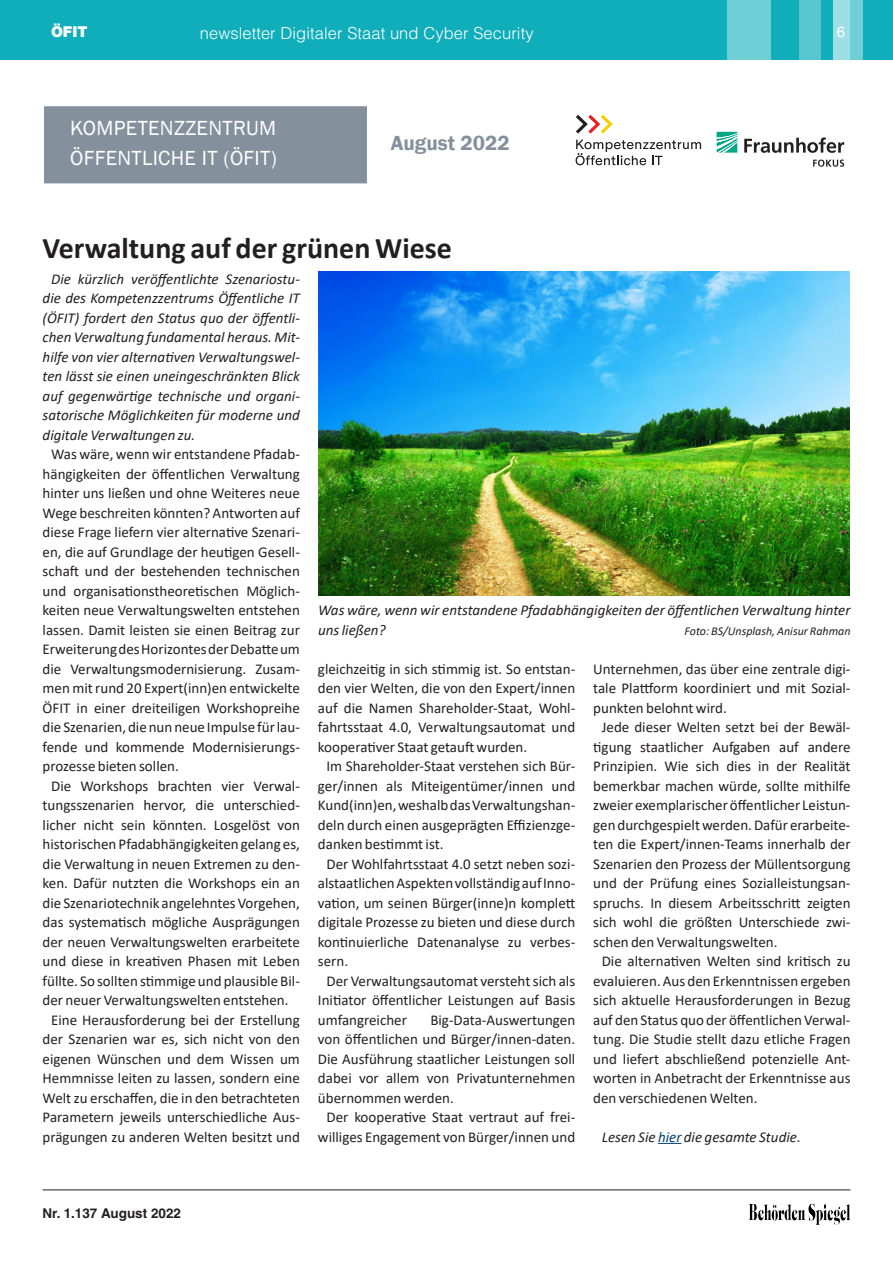
<style>
.page{position:relative;width:893px;height:1263px;background:#fff}
.page>*{position:absolute;margin:0;border:0;box-sizing:border-box;transform-origin:0 0}
.Head_newsletter{font:700 30px "Calibri";color:#231f20}
.Head_Infokasten{font:21px "Franklin Gothic";letter-spacing:.015em;color:#fff}
.Head_Infokasten-2{font:600 21px "Franklin Gothic";color:#84909c}
.t1{font:300 16.5px "Helvetica";letter-spacing:.005em;color:#fff}
.fliesstext_newslette{font:15px/19.5px "Calibri";color:#231f20;text-align:justify}
.fliesstext_newslette-2{font:italic 15px/19.5px "Calibri";color:#231f20;text-align:justify}
.inhaltsvezeichnis_ne{font:italic 15px/19.5px "Calibri";color:#231f20}
.t2{font:900 15px "Helvetica Neue";color:#fff}
.t3{font:15px "Helvetica";color:#fff}
.t4{font:700 13.5px "Helvetica";color:#231f20}
.inhaltsvezeichnis_ne-2{font:italic 12px "Calibri";color:#231f20}
.s1{color:#004071}
</style>
<div class="page">
<hr style="left:43px;top:1189px;width:807px;height:1px;background:#231f20">
<img style="left:749px;top:1203px;width:101px;height:18px">
<div style="left:0;top:0;width:893px;height:60px;background:#10adbb"></div>
<div style="left:799px;top:0;width:21px;height:60px;background:#58c6cf"></div>
<div style="left:727px;top:0;width:43px;height:60px;background:#70ced6"></div>
<div style="left:833px;top:0;width:24px;height:60px;background:#9fdee4"></div>
<div style="left:850px;top:0;width:13px;height:60px;background:#70ced6"></div>
<svg style="left:658px;top:1143px;width:23px;height:1px"></svg>
<div style="left:41px;top:103px;width:329px;height:83px;background:#84909c;border:3px solid #fff"></div>
<svg style="left:576px;top:140px;width:125px;height:25px"></svg>
<svg style="left:576px;top:115px;width:37px;height:19px"></svg>
<svg style="left:717px;top:132px;width:20px;height:21px"></svg>
<svg style="left:744px;top:137px;width:100px;height:16px"></svg>
<svg style="left:813px;top:160px;width:31px;height:7px"></svg>
<img style="left:318px;top:271px;width:532px;height:324px">
<p class="t2" style="left:51px;top:23px;width:38px">ÖFIT</p>
<p class="t1" style="left:200px;top:22px;width:335px">newsletter Digitaler Staat und Cyber Security</p>
<p class="t3" style="left:837px;top:23px;width:10px">6</p>
<p class="Head_Infokasten" style="left:70px;top:115px;width:207px">KOMPETENZZENTRUM</p>
<p class="Head_Infokasten" style="left:70px;top:145px;width:208px">ÖFFENTLICHE IT (ÖFIT)</p>
<p class="Head_Infokasten-2" style="left:391px;top:130px;width:120px">August 2022</p>
<p class="Head_newsletter" style="left:43px;top:227px;width:411px">Verwaltung auf der grünen Wiese</p>
<p class="fliesstext_newslette-2" style="left:43px;top:268px;width:259px;text-indent:9px">Die kürzlich veröffentlichte Szenariostu&shy;die des Kompetenzzentrums Öffentliche IT (ÖFIT) fordert den Status quo der öffentli&shy;chen Verwaltung fundamental heraus. Mit&shy;hilfe von vier alternativen Verwaltungswel&shy;ten lässt sie einen uneingeschränkten Blick auf gegenwärtige technische und organi&shy;satorische Möglichkeiten für moderne und digitale Verwaltungen zu.</p>
<p class="fliesstext_newslette" style="left:43px;top:444px;width:259px;text-indent:9px">Was wäre, wenn wir entstandene Pfadab&shy;hängigkeiten der öffentlichen Verwaltung hinter uns ließen und ohne Weiteres neue Wege beschreiten könnten? Antworten auf diese Frage liefern vier alternative Szenari&shy;en, die auf Grundlage der heutigen Gesell&shy;schaft und der bestehenden technischen und organisationstheoretischen Möglich&shy;keiten neue Verwaltungswelten entstehen lassen. Damit leisten sie einen Beitrag zur Erweiterung des Horizontes der Debatte um die Verwaltungsmodernisierung. Zusam&shy;men mit rund 20 Expert(inn)en entwickelte ÖFIT in einer dreiteiligen Workshopreihe die Szenarien, die nun neue Impulse für lau&shy;fende und kommende Modernisierungs&shy;prozesse bieten sollen.</p>
<p class="fliesstext_newslette" style="left:43px;top:775px;width:259px;text-indent:9px">Die Workshops brachten vier Verwal&shy;tungsszenarien hervor, die unterschied&shy;licher nicht sein könnten. Losgelöst von historischen Pfadabhängigkeiten gelang es, die Verwaltung in neuen Extremen zu den&shy;ken. Dafür nutzten die Workshops ein an die Szenariotechnik angelehntes Vorgehen, das systematisch mögliche Ausprägungen der neuen Verwaltungswelten erarbeitete und diese in kreativen Phasen mit Leben füllte. So sollten stimmige und plausible Bil&shy;der neuer Verwaltungswelten entstehen.</p>
<p class="fliesstext_newslette" style="left:43px;top:1009px;width:259px;text-align:center">Eine Herausforderung bei der Erstellung der Szenarien war es, sich nicht von den eigenen Wünschen und dem Wissen um Hemmnisse leiten zu lassen, sondern eine Welt zu erschaffen, die in den betrachteten Parametern jeweils unterschiedliche Aus&shy;prägungen zu anderen Welten besitzt und</p>
<p class="inhaltsvezeichnis_ne" style="left:318px;top:600px;width:534px">Was wäre, wenn wir entstandene Pfadabhängigkeiten der öffentlichen Verwaltung hinter uns ließen?</p>
<p class="inhaltsvezeichnis_ne-2" style="left:685px;top:622px;width:167px">Foto: BS/Unsplash, Anisur Rahman</p>
<p class="fliesstext_newslette" style="left:318px;top:658px;width:259px">gleichzeitig in sich stimmig ist. So entstan&shy;den vier Welten, die von den Expert/innen auf die Namen Shareholder-Staat, Wohl&shy;fahrtsstaat 4.0, Verwaltungsautomat und kooperativer Staat getauft wurden.</p>
<p class="fliesstext_newslette" style="left:318px;top:756px;width:259px;text-indent:9px">Im Shareholder-Staat verstehen sich Bür&shy;ger/innen als Miteigentümer/innen und Kund(inn)en, weshalb das Verwaltungshan&shy;deln durch einen ausgeprägten Effizienzge&shy;danken bestimmt ist.</p>
<p class="fliesstext_newslette" style="left:318px;top:853px;width:259px;text-indent:9px">Der Wohlfahrtsstaat 4.0 setzt neben sozi&shy;alstaatlichen Aspekten vollständig auf Inno&shy;vation, um seinen Bürger(inne)n komplett digitale Prozesse zu bieten und diese durch kontinuierliche Datenanalyse zu verbes&shy;sern.</p>
<p class="fliesstext_newslette" style="left:318px;top:970px;width:259px;text-indent:9px">Der Verwaltungsautomat versteht sich als Initiator öffentlicher Leistungen auf Basis umfangreicher</p>
<p class="fliesstext_newslette" style="left:318px;top:1009px;width:259px;text-indent:112px">Big-Data-Auswertungen von öffentlichen und Bürger/innen-daten.<br>Die Ausführung staatlicher Leistungen soll dabei vor allem von Privatunternehmen übernommen werden.</p>
<p class="fliesstext_newslette" style="left:318px;top:1107px;width:259px;text-align:center">Der kooperative Staat vertraut auf frei&shy;williges Engagement von Bürger/innen und</p>
<p class="fliesstext_newslette" style="left:593px;top:658px;width:259px">Unternehmen, das über eine zentrale digi&shy;tale Plattform koordiniert und mit Sozial&shy;punkten belohnt wird.</p>
<p class="fliesstext_newslette" style="left:593px;top:717px;width:259px;text-indent:9px">Jede dieser Welten setzt bei der Bewäl&shy;tigung staatlicher Aufgaben auf andere Prinzipien. Wie sich dies in der Realität bemerkbar machen würde, sollte mithilfe zweier exemplarischer öffentlicher Leistun&shy;gen durchgespielt werden. Dafür erarbeite&shy;ten die Expert/innen-Teams innerhalb der Szenarien den Prozess der Müllentsorgung und der Prüfung eines Sozialleistungsan&shy;spruchs. In diesem Arbeitsschritt zeigten sich wohl die größten Unterschiede zwi&shy;schen den Verwaltungswelten.</p>
<p class="fliesstext_newslette" style="left:593px;top:951px;width:259px;text-indent:9px">Die alternativen Welten sind kritisch zu evaluieren. Aus den Erkenntnissen ergeben sich aktuelle Herausforderungen in Bezug auf den Status quo der öffentlichen Verwal&shy;tung. Die Studie stellt dazu etliche Fragen und liefert abschließend potenzielle Ant&shy;worten in Anbetracht der Erkenntnisse aus den verschiedenen Welten.</p>
<p class="fliesstext_newslette-2" style="left:602px;top:1126px;width:200px">Lesen Sie <span class="s1">hier</span> die gesamte Studie.</p>
<p class="t4" style="left:43px;top:1205px;width:140px">Nr. 1.137 August 2022</p>
</div>
